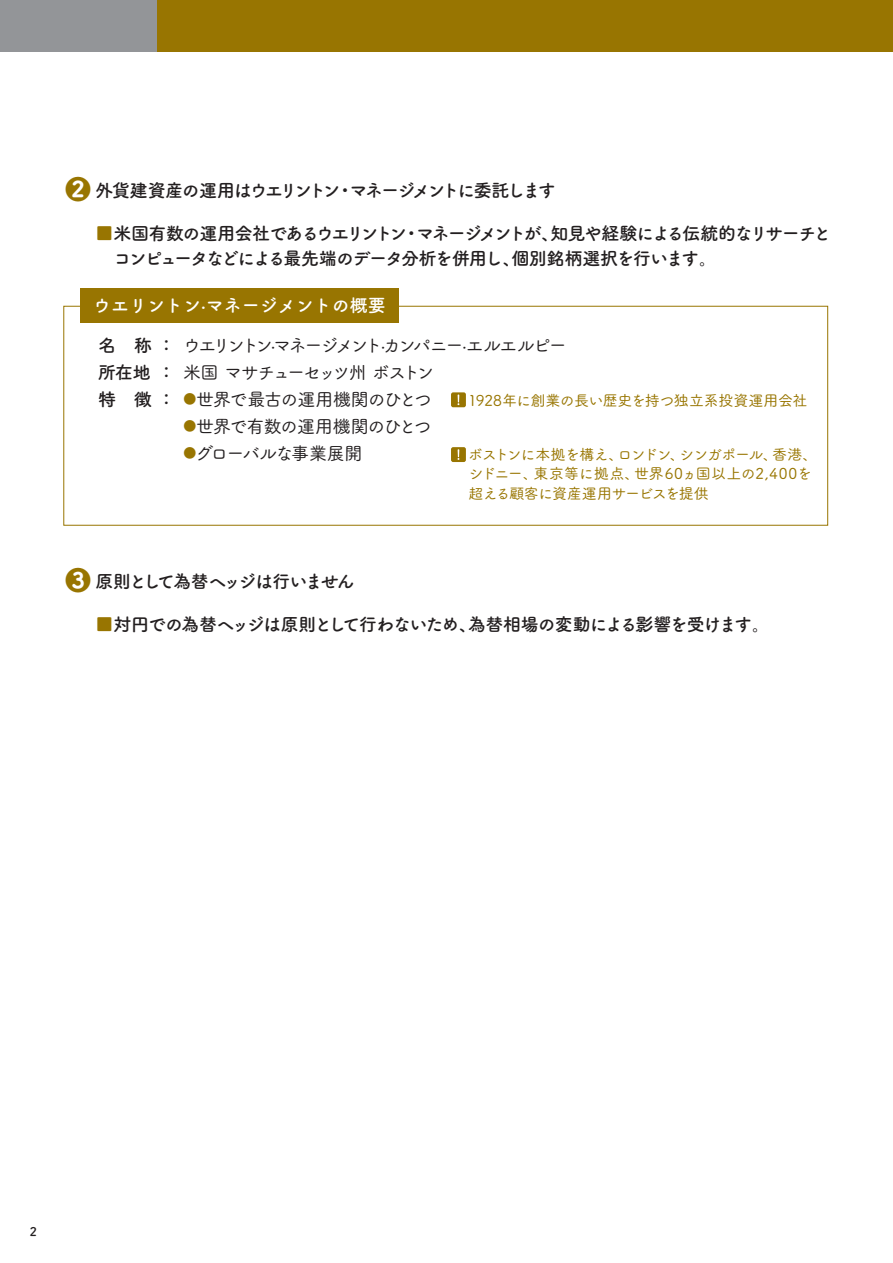
<style>
.page{position:relative;width:893px;height:1263px;background:#fff}
.page>*{position:absolute;margin:0;border:0;box-sizing:border-box;transform-origin:0 0}
.t1{font:18px/24.6px "Tsuku A Rd Gothic Std B";letter-spacing:-.09em;color:#231f20}
.t2{font:18px/27px "Tsuku A Rd Gothic Std M";letter-spacing:-.105em;color:#231f20}
.t3{font:18px "Tsuku A Rd Gothic Std B";letter-spacing:-.12em;color:#231f20}
.t4{font:18px "Tsuku A Rd Gothic Std B";color:#fff}
.t5{font:18px "Tsuku A Rd Gothic Std M";letter-spacing:-.055em;color:#231f20}
.t6{font:15px/19.5px "Tsuku A Rd Gothic Std M";letter-spacing:-.035em;color:#987501}
.t7{font:12px "Tsuku A Rd Gothic Std B";color:#231f20}
.s1{font-size:25.95px;color:#987501}
.s2{color:#987501}
.s3{font-family:"Tsuku A Rd Gothic Std B"}
.s4{font-size:13.5px;color:#987501}
</style>
<div class="page">
<div style="left:0;top:0;width:157px;height:51px;background:#939598"></div>
<div style="left:157px;top:0;width:736px;height:51px;background:#987501"></div>
<div style="left:80px;top:288px;width:319px;height:34px;background:#987501"></div>
<div style="left:451px;top:392px;width:15px;height:15px;background:#987501;border-radius:2px"></div>
<svg style="left:457px;top:394px;width:2px;height:11px"></svg>
<div style="left:451px;top:447px;width:15px;height:15px;background:#987501;border-radius:2px"></div>
<svg style="left:457px;top:449px;width:2px;height:11px"></svg>
<p class="t3" style="left:65px;top:176px;width:492px"><span class="s1">❷</span> 外貨建資産の運用はウエリントン・マネージメントに委託します</p>
<p class="t1" style="left:114px;top:220px;width:719px;text-indent:-18px"><span class="s2">■</span>米国有数の運用会社であるウエリントン・マネージメントが、知見や経験による伝統的なリサーチとコンピュータなどによる最先端のデータ分析を併用し、個別銘柄選択を行います。</p>
<p class="t4" style="left:93px;top:292px;width:294px">ウエリントン·マネージメントの概要</p>
<p class="t2" style="left:98px;top:330px;width:470px"><span class="s3">名　称 ：</span> ウエリントン·マネージメント·カンパニー·エルエルピー<span class="s3">所在地 ：</span> 米国 マサチューセッツ州 ボストン<br><span class="s3">特　徴 ：</span> <span class="s4">●</span>世界で最古の運用機関のひとつ</p>
<p class="t6" style="left:468px;top:389px;width:341px">1928年に創業の長い歴史を持つ独立系投資運用会社</p>
<p class="t5" style="left:183px;top:412px;width:250px"><span class="s4">●</span>世界で有数の運用機関のひとつ</p>
<p class="t2" style="left:183px;top:438px;width:181px"><span class="s4">●</span>グローバルな事業展開</p>
<p class="t6" style="left:468px;top:443px;width:351px">ボストンに本拠を構え、ロンドン、シンガポール、香港、シドニー、東京等に拠点、世界60ヵ国以上の2,400を超える顧客に資産運用サービスを提供</p>
<p class="t3" style="left:65px;top:567px;width:291px"><span class="s1">❸</span> 原則として為替ヘッジは行いません</p>
<p class="t1" style="left:96px;top:611px;width:676px"><span class="s2">■</span>対円での為替ヘッジは原則として行わないため、為替相場の変動による影響を受けます。</p>
<p class="t7" style="left:30px;top:1222px;width:9px">2</p>
</div>
